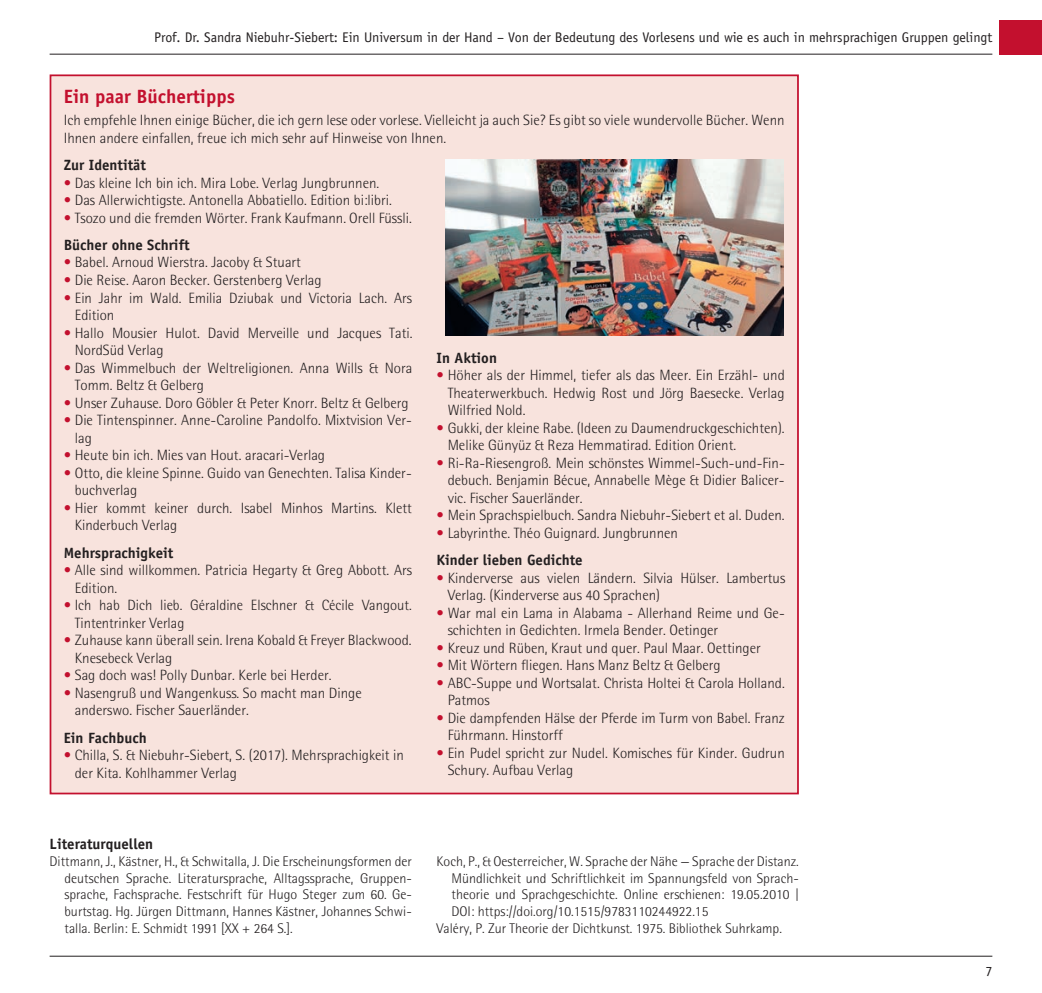
<style>
.page{position:relative;width:1042px;height:993px;background:#fff}
.page>*{position:absolute;margin:0;border:0;box-sizing:border-box;transform-origin:0 0}
.t1{font:700 19.25px "Officina Sans Std";color:#c3102e}
.t2{font:300 14.88px/17.5px "Rotis Semi Sans";color:#231f20}
.t3{font:700 14.88px "Officina Sans Std";color:#231f20}
.t4{font:300 14px/16.8px "Rotis Semi Sans";color:#231f20;text-align:justify}
.t5{font:14px "Officina Sans Std";color:#231f20}
.s1{font-family:"Helvetica Neue LT Std";font-weight:500;color:#c3102e}
</style>
<div class="page">
<div style="left:1000px;top:20px;width:42px;height:35px;background:#c3102e"></div>
<hr style="left:50px;top:54px;width:942px;height:1px;background:#231f20">
<hr style="left:50px;top:955px;width:942px;height:1px;background:#231f20">
<div style="left:50px;top:75px;width:748px;height:718px;background:#f8e3dd"></div>
<img style="left:445px;top:159px;width:339px;height:176px">
<p class="t5" style="left:154px;top:29px;width:839px">Prof. Dr. Sandra Niebuhr-Siebert: Ein Universum in der Hand – Von der Bedeutung des Vorlesens und wie es auch in mehrsprachigen Gruppen gelingt</p>
<p class="t1" style="left:64px;top:84px;width:173px">Ein paar Büchertipps</p>
<p class="t2" style="left:64px;top:111px;width:722px">Ich empfehle Ihnen einige Bücher, die ich gern lese oder vorlese. Vielleicht ja auch Sie? Es gibt so viele wundervolle Bücher. Wenn<br>Ihnen andere einfallen, freue ich mich sehr auf Hinweise von Ihnen.</p>
<p class="t3" style="left:64px;top:156px;width:84px">Zur Identität</p>
<p class="t2" style="left:64px;top:174px;width:317px"><span class="s1">•</span> Das kleine Ich bin ich. Mira Lobe. Verlag Jungbrunnen.</p>
<p class="t2" style="left:64px;top:191px;width:329px"><span class="s1">•</span> Das Allerwichtigste. Antonella Abbatiello. Edition bi:libri.</p>
<p class="t2" style="left:64px;top:209px;width:349px"><span class="s1">•</span> Tsozo und die fremden Wörter. Frank Kaufmann. Orell Füssli.</p>
<p class="t3" style="left:64px;top:235px;width:127px">Bücher ohne Schrift</p>
<p class="t2" style="left:64px;top:253px;width:239px"><span class="s1">•</span> Babel. Arnoud Wierstra. Jacoby &amp; Stuart</p>
<p class="t2" style="left:64px;top:271px;width:259px"><span class="s1">•</span> Die Reise. Aaron Becker. Gerstenberg Verlag</p>
<p class="t2" style="left:75px;top:289px;width:339px;text-indent:-11px"><span class="s1">•</span> Ein Jahr im Wald. Emilia Dziubak und Victoria Lach. Ars<br>Edition</p>
<p class="t2" style="left:75px;top:324px;width:339px;text-indent:-11px"><span class="s1">•</span> Hallo Mousier Hulot. David Merveille und Jacques Tati.<br>NordSüd Verlag</p>
<p class="t2" style="left:75px;top:359px;width:339px;text-indent:-11px"><span class="s1">•</span> Das Wimmelbuch der Weltreligionen. Anna Wills &amp; Nora<br>Tomm. Beltz &amp; Gelberg</p>
<p class="t2" style="left:64px;top:393px;width:346px"><span class="s1">•</span> Unser Zuhause. Doro Göbler &amp; Peter Knorr. Beltz &amp; Gelberg</p>
<p class="t2" style="left:75px;top:411px;width:339px;text-indent:-11px"><span class="s1">•</span> Die Tintenspinner. Anne-Caroline Pandolfo. Mixtvision Ver&shy;lag</p>
<p class="t2" style="left:64px;top:446px;width:263px"><span class="s1">•</span> Heute bin ich. Mies van Hout. aracari-Verlag</p>
<p class="t2" style="left:75px;top:463px;width:338px;text-indent:-11px"><span class="s1">•</span> Otto, die kleine Spinne. Guido van Genechten. Talisa Kinder&shy;buchverlag</p>
<p class="t2" style="left:75px;top:499px;width:338px;text-indent:-11px"><span class="s1">•</span> Hier kommt keiner durch. Isabel Minhos Martins. Klett<br>Kinderbuch Verlag</p>
<p class="t3" style="left:64px;top:543px;width:111px">Mehrsprachigkeit</p>
<p class="t2" style="left:75px;top:561px;width:339px;text-indent:-11px"><span class="s1">•</span> Alle sind willkommen. Patricia Hegarty &amp; Greg Abbott. Ars<br>Edition.</p>
<p class="t2" style="left:75px;top:596px;width:338px;text-indent:-11px"><span class="s1">•</span> Ich hab Dich lieb. Géraldine Elschner &amp; Cécile Vangout.<br>Tintentrinker Verlag</p>
<p class="t2" style="left:75px;top:631px;width:338px;text-indent:-11px"><span class="s1">•</span> Zuhause kann überall sein. Irena Kobald &amp; Freyer Blackwood.<br>Knesebeck Verlag</p>
<p class="t2" style="left:64px;top:666px;width:269px"><span class="s1">•</span> Sag doch was! Polly Dunbar. Kerle bei Herder.</p>
<p class="t2" style="left:75px;top:683px;width:288px;text-indent:-11px"><span class="s1">•</span> Nasengruß und Wangenkuss. So macht man Dinge anderswo. Fischer Sauerländer.</p>
<p class="t3" style="left:64px;top:728px;width:84px">Ein Fachbuch</p>
<p class="t2" style="left:75px;top:746px;width:331px;text-indent:-11px"><span class="s1">•</span> Chilla, S. &amp; Niebuhr-Siebert, S. (2017). Mehrsprachigkeit in der Kita. Kohlhammer Verlag</p>
<p class="t3" style="left:437px;top:348px;width:62px">In Aktion</p>
<p class="t2" style="left:448px;top:366px;width:339px;text-align:justify;text-indent:-11px"><span class="s1">•</span> Höher als der Himmel, tiefer als das Meer. Ein Erzähl- und Theaterwerkbuch. Hedwig Rost und Jörg Baesecke. Verlag Wilfried Nold.</p>
<p class="t2" style="left:448px;top:419px;width:338px;text-indent:-11px"><span class="s1">•</span> Gukki, der kleine Rabe. (Ideen zu Daumendruckgeschichten).<br>Melike Günyüz &amp; Reza Hemmatirad. Edition Orient.</p>
<p class="t2" style="left:448px;top:454px;width:339px;text-align:justify;text-indent:-11px"><span class="s1">•</span> Ri-Ra-Riesengroß. Mein schönstes Wimmel-Such-und-Fin&shy;debuch. Benjamin Bécue, Annabelle Mège &amp; Didier Balicer&shy;vic. Fischer Sauerländer.</p>
<p class="t2" style="left:437px;top:506px;width:349px"><span class="s1">•</span> Mein Sprachspielbuch. Sandra Niebuhr-Siebert et al. Duden.</p>
<p class="t2" style="left:437px;top:523px;width:243px"><span class="s1">•</span> Labyrinthe. Théo Guignard. Jungbrunnen</p>
<p class="t3" style="left:437px;top:550px;width:147px">Kinder lieben Gedichte</p>
<p class="t2" style="left:448px;top:568px;width:339px;text-indent:-11px"><span class="s1">•</span> Kinderverse aus vielen Ländern. Silvia Hülser. Lambertus<br>Verlag. (Kinderverse aus 40 Sprachen)</p>
<p class="t2" style="left:448px;top:603px;width:339px;text-indent:-11px"><span class="s1">•</span> War mal ein Lama in Alabama - Allerhand Reime und Ge&shy;schichten in Gedichten. Irmela Bender. Oetinger</p>
<p class="t2" style="left:437px;top:638px;width:326px"><span class="s1">•</span> Kreuz und Rüben, Kraut und quer. Paul Maar. Oettinger</p>
<p class="t2" style="left:437px;top:656px;width:285px"><span class="s1">•</span> Mit Wörtern fliegen. Hans Manz Beltz &amp; Gelberg</p>
<p class="t2" style="left:448px;top:673px;width:339px;text-indent:-11px"><span class="s1">•</span> ABC-Suppe und Wortsalat. Christa Holtei &amp; Carola Holland.<br>Patmos</p>
<p class="t2" style="left:448px;top:708px;width:338px;text-indent:-11px"><span class="s1">•</span> Die dampfenden Hälse der Pferde im Turm von Babel. Franz<br>Führmann. Hinstorff</p>
<p class="t2" style="left:448px;top:743px;width:339px;text-indent:-11px"><span class="s1">•</span> Ein Pudel spricht zur Nudel. Komisches für Kinder. Gudrun<br>Schury. Aufbau Verlag</p>
<p class="t3" style="left:50px;top:834px;width:105px">Literaturquellen</p>
<p class="t4" style="left:64px;top:852px;width:349px;text-indent:-15px">Dittmann, J., Kästner, H., &amp; Schwitalla, J. Die Erscheinungsformen der deutschen Sprache. Literatursprache, Alltagssprache, Gruppen&shy;sprache, Fachsprache. Festschrift für Hugo Steger zum 60. Ge&shy;burtstag. Hg. Jürgen Dittmann, Hannes Kästner, Johannes Schwi&shy;talla. Berlin: E. Schmidt 1991 [XX + 264 S.].</p>
<p class="t4" style="left:437px;top:852px;width:364px">Koch, P., &amp; Oesterreicher, W. Sprache der Nähe — Sprache der Distanz.</p>
<p class="t4" style="left:451px;top:869px;width:349px">Mündlichkeit und Schriftlichkeit im Spannungsfeld von Sprach-</p>
<p class="t4" style="left:451px;top:886px;width:349px">theorie und Sprachgeschichte. Online erschienen: 19.05.2010 |</p>
<p class="t4" style="left:451px;top:902px;width:258px">DOI: https://doi.org/10.1515/9783110244922.15</p>
<p class="t4" style="left:437px;top:919px;width:347px">Valéry, P. Zur Theorie der Dichtkunst. 1975. Bibliothek Suhrkamp.</p>
<p class="t5" style="left:985px;top:962px;width:8px">7</p>
</div>
